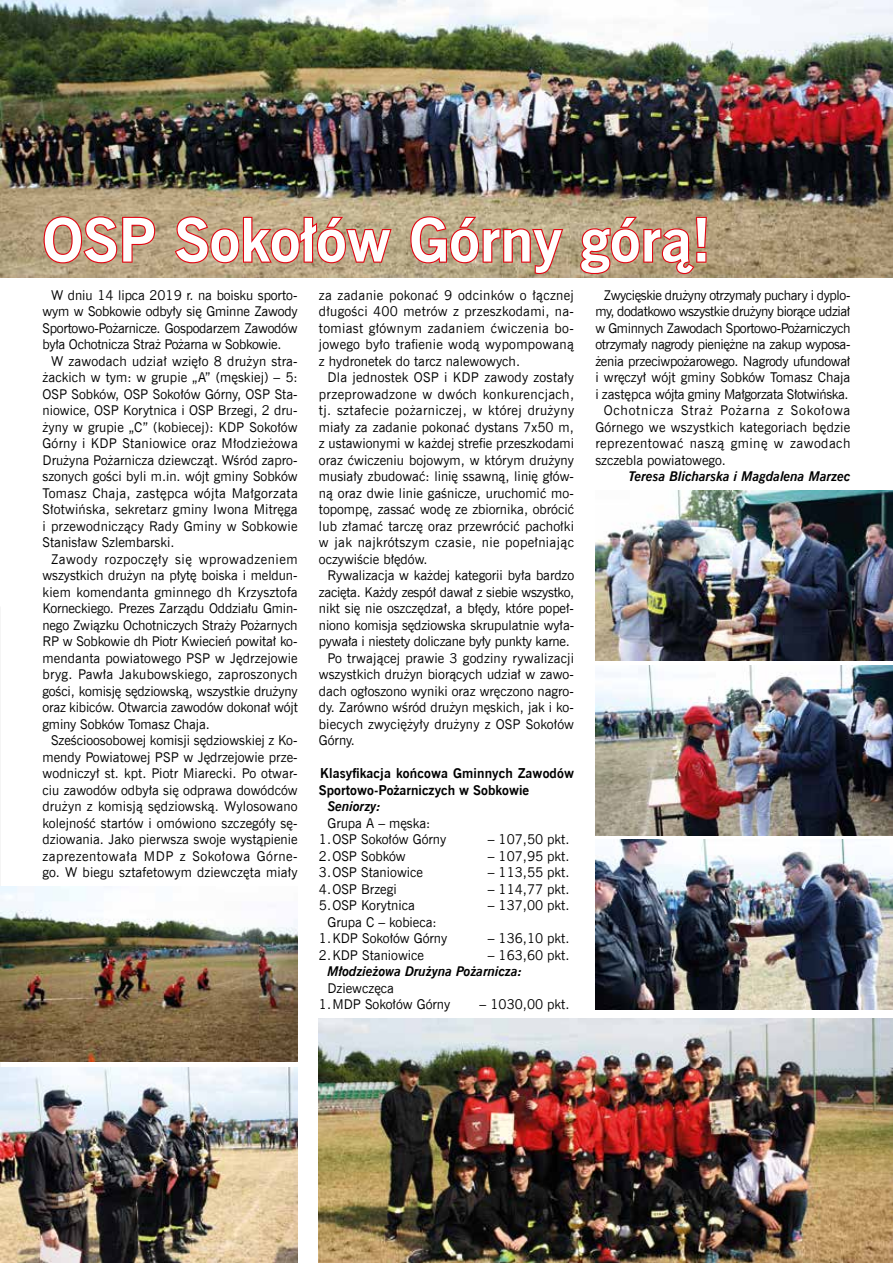
<style>
.page{position:relative;width:893px;height:1263px;background:#fff}
.page>*{position:absolute;margin:0;border:0;box-sizing:border-box;transform-origin:0 0}
.t1{font:700 60px "News Goth EU";color:#fff}
.t2{font:13.5px/16.5px "News Goth EU";color:#000;text-align:justify}
.t3{font:13.5px "News Goth EU";letter-spacing:-.03em;color:#000}
.t4{font:13.5px "News Goth EU";letter-spacing:-.02em;color:#000}
.t5{font:italic 700 13.5px "News Goth EU";color:#000}
.t6{font:700 13.5px/16.5px "News Goth EU";letter-spacing:.01em;color:#000}
.t7{font:13.5px "News Goth EU";letter-spacing:.035em;color:#000}
.t8{font:13.5px "News Goth EU";letter-spacing:.055em;color:#000}
</style>
<div class="page">
<img style="left:0;top:886px;width:298px;height:175px">
<img style="left:595px;top:665px;width:298px;height:171px">
<img style="left:595px;top:490px;width:298px;height:170px">
<img style="left:0;top:1067px;width:298px;height:196px">
<img style="left:0;top:0;width:893px;height:277px">
<img style="left:0;top:174px;width:1px;height:202px">
<svg style="left:42px;top:215px;width:114px;height:50px;background:#c27e67"></svg>
<svg style="left:173px;top:215px;width:220px;height:62px;background:#c48970"></svg>
<svg style="left:409px;top:215px;width:156px;height:60px;background:#bf876f"></svg>
<svg style="left:579px;top:215px;width:129px;height:61px;background:#bf7d65"></svg>
<img style="left:595px;top:840px;width:298px;height:170px">
<img style="left:319px;top:1018px;width:574px;height:245px">
<h1 class="t1" style="left:43px;top:202px;width:670px">OSP Sokołów Górny górą!</h1>
<p class="t2" style="left:43px;top:287px;width:257px;text-indent:9px">W dniu 14 lipca 2019 r. na boisku sporto&shy;wym w Sobkowie odbyły się Gminne Zawody Sportowo-Pożarnicze. Gospodarzem Zawodów była Ochotnicza Straż Pożarna w Sobkowie.</p>
<p class="t2" style="left:43px;top:353px;width:257px;text-indent:9px">W zawodach udział wzięło 8 drużyn stra&shy;żackich w tym: w grupie „A” (męskiej) – 5:<br>OSP Sobków, OSP Sokołów Górny, OSP Sta&shy;niowice, OSP Korytnica i OSP Brzegi, 2 dru&shy;żyny w grupie „C” (kobiecej): KDP Sokołów Górny i KDP Staniowice oraz Młodzieżowa Drużyna Pożarnicza dziewcząt. Wśród zapro&shy;szonych gości byli m.in. wójt gminy Sobków Tomasz Chaja, zastępca wójta Małgorzata Słotwińska, sekretarz gminy Iwona Mitręga i przewodniczący Rady Gminy w Sobkowie Stanisław Szlembarski.</p>
<p class="t2" style="left:43px;top:551px;width:257px;text-indent:9px">Zawody rozpoczęły się wprowadzeniem wszystkich drużyn na płytę boiska i meldun&shy;kiem komendanta gminnego dh Krzysztofa Korneckiego. Prezes Zarządu Oddziału Gmin&shy;nego Związku Ochotniczych Straży Pożarnych RP w Sobkowie dh Piotr Kwiecień powitał ko&shy;mendanta powiatowego PSP w Jędrzejowie bryg. Pawła Jakubowskiego, zaproszonych gości, komisję sędziowską, wszystkie drużyny oraz kibiców. Otwarcia zawodów dokonał wójt gminy Sobków Tomasz Chaja.</p>
<p class="t2" style="left:43px;top:732px;width:257px;text-indent:9px">Sześcioosobowej komisji sędziowskiej z Ko&shy;mendy Powiatowej PSP w Jędrzejowie prze&shy;wodniczył st. kpt. Piotr Miarecki. Po otwar&shy;ciu zawodów odbyła się odprawa dowódców drużyn z komisją sędziowską. Wylosowano kolejność startów i omówiono szczegóły sę&shy;dziowania. Jako pierwsza swoje wystąpienie zaprezentowała MDP z Sokołowa Górne&shy;go. W biegu sztafetowym dziewczęta miały</p>
<p class="t2" style="left:319px;top:287px;width:257px">za zadanie pokonać 9 odcinków o łącznej długości 400 metrów z przeszkodami, na&shy;tomiast głównym zadaniem ćwiczenia bo&shy;jowego było trafienie wodą wypompowaną z hydronetek do tarcz nalewowych.</p>
<p class="t2" style="left:319px;top:369px;width:257px;text-indent:9px">Dla jednostek OSP i KDP zawody zostały przeprowadzone w dwóch konkurencjach, tj. sztafecie pożarniczej, w której drużyny miały za zadanie pokonać dystans 7x50 m, z ustawionymi w każdej strefie przeszkodami oraz ćwiczeniu bojowym, w którym drużyny musiały zbudować: linię ssawną, linię głów&shy;ną oraz dwie linie gaśnicze, uruchomić mo&shy;topompę, zassać wodę ze zbiornika, obrócić lub złamać tarczę oraz przewrócić pachołki w jak najkrótszym czasie, nie popełniając oczywiście błędów.</p>
<p class="t2" style="left:327px;top:567px;width:248px">Rywalizacja w każdej kategorii była bardzo</p>
<p class="t4" style="left:319px;top:584px;width:257px">zacięta. Każdy zespół dawał z siebie wszystko,</p>
<p class="t2" style="left:319px;top:600px;width:257px">nikt się nie oszczędzał, a błędy, które popeł-</p>
<p class="t2" style="left:319px;top:617px;width:257px">niono komisja sędziowska skrupulatnie wyła-</p>
<p class="t4" style="left:319px;top:633px;width:252px">pywała i niestety doliczane były punkty karne.</p>
<p class="t2" style="left:327px;top:650px;width:248px">Po trwającej prawie 3 godziny rywalizacji</p>
<p class="t2" style="left:319px;top:666px;width:257px">wszystkich drużyn biorących udział w zawo-</p>
<p class="t2" style="left:319px;top:683px;width:257px">dach ogłoszono wyniki oraz wręczono nagro-</p>
<p class="t2" style="left:319px;top:699px;width:257px">dy. Zarówno wśród drużyn męskich, jak i ko-</p>
<p class="t2" style="left:319px;top:716px;width:257px">biecych zwyciężyły drużyny z OSP Sokołów</p>
<p class="t2" style="left:319px;top:732px;width:38px">Górny.</p>
<p class="t6" style="left:319px;top:765px;width:257px">Klasyfikacja końcowa Gminnych Zawodów<br>Sportowo-Pożarniczych w Sobkowie</p>
<p class="t5" style="left:327px;top:798px;width:55px">Seniorzy:</p>
<p class="t2" style="left:319px;top:815px;width:129px;text-align:center">Grupa A – męska:<br>1.OSP Sokołów Górny</p>
<p class="t2" style="left:488px;top:831px;width:83px">– 107,50 pkt.</p>
<p class="t2" style="left:319px;top:848px;width:88px">2.OSP Sobków</p>
<p class="t2" style="left:488px;top:848px;width:83px">– 107,95 pkt.</p>
<p class="t2" style="left:319px;top:864px;width:106px">3.OSP Staniowice</p>
<p class="t2" style="left:488px;top:864px;width:83px">– 113,55 pkt.</p>
<p class="t2" style="left:319px;top:881px;width:79px">4.OSP Brzegi</p>
<p class="t2" style="left:488px;top:881px;width:83px">– 114,77 pkt.</p>
<p class="t2" style="left:319px;top:897px;width:98px">5.OSP Korytnica</p>
<p class="t2" style="left:488px;top:897px;width:83px">– 137,00 pkt.</p>
<p class="t2" style="left:319px;top:914px;width:130px;text-align:center">Grupa C – kobieca:<br>1.KDP Sokołów Górny</p>
<p class="t2" style="left:488px;top:930px;width:83px">– 136,10 pkt.</p>
<p class="t2" style="left:319px;top:947px;width:107px">2.KDP Staniowice</p>
<p class="t2" style="left:488px;top:947px;width:83px">– 163,60 pkt.</p>
<p class="t5" style="left:327px;top:963px;width:196px">Młodzieżowa Drużyna Pożarnicza:</p>
<p class="t2" style="left:319px;top:980px;width:133px;text-indent:9px">Dziewczęca<br>1.MDP Sokołów Górny</p>
<p class="t2" style="left:480px;top:996px;width:91px">– 1030,00 pkt.</p>
<p class="t3" style="left:604px;top:286px;width:248px">Zwycięskie drużyny otrzymały puchary i dyplo-</p>
<p class="t3" style="left:595px;top:303px;width:257px">my, dodatkowo wszystkie drużyny biorące udział</p>
<p class="t3" style="left:595px;top:319px;width:257px">w Gminnych Zawodach Sportowo-Pożarniczych</p>
<p class="t3" style="left:595px;top:336px;width:257px">otrzymały nagrody pieniężne na zakup wyposa-</p>
<p class="t4" style="left:595px;top:352px;width:257px">żenia przeciwpożarowego. Nagrody ufundował</p>
<p class="t2" style="left:595px;top:369px;width:257px">i wręczył wójt gminy Sobków Tomasz Chaja</p>
<p class="t3" style="left:595px;top:385px;width:255px">i zastępca wójta gminy Małgorzata Słotwińska.</p>
<p class="t8" style="left:604px;top:402px;width:248px">Ochotnicza Straż Pożarna z Sokołowa</p>
<p class="t2" style="left:595px;top:419px;width:256px">Górnego we wszystkich kategoriach będzie</p>
<p class="t7" style="left:595px;top:435px;width:257px">reprezentować naszą gminę w zawodach</p>
<p class="t2" style="left:595px;top:452px;width:132px">szczebla powiatowego.</p>
<p class="t5" style="left:629px;top:468px;width:223px">Teresa Blicharska i Magdalena Marzec</p>
</div>
